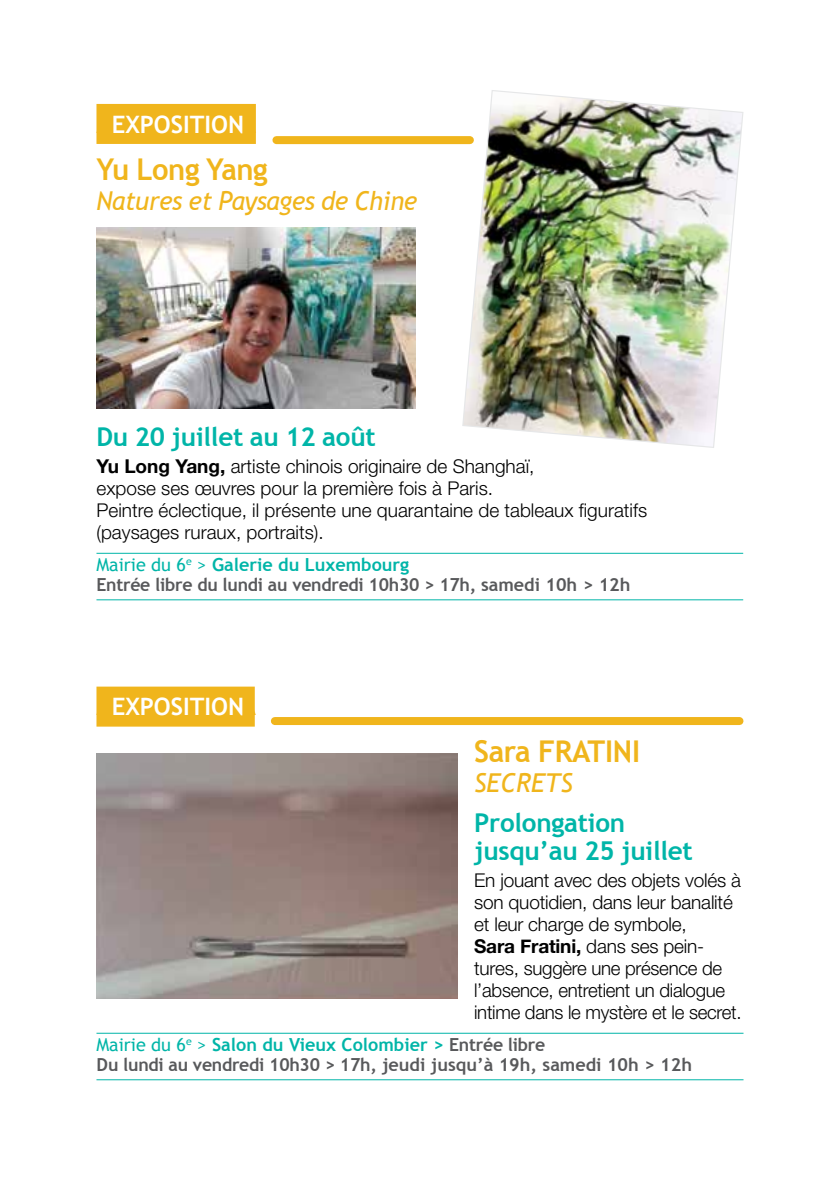
<style>
.page{position:relative;width:840px;height:1191px;background:#fff}
.page>*{position:absolute;margin:0;border:0;box-sizing:border-box;transform-origin:0 0}
.t1{font:700 30px "Trebuchet MS";letter-spacing:-.015em;color:#f0b51c}
.t2{font:700 26px/28px "Trebuchet MS";letter-spacing:-.01em;color:#00b5a8}
.t3{font:italic 26px "Trebuchet MS";letter-spacing:-.015em;color:#f0b51c}
.t4{font:700 24px "Trebuchet MS";color:#fff}
.t5{font:300 19px/22px "Helvetica Neue";letter-spacing:-.01em;color:#000}
.t6{font:700 18px/20px "Trebuchet MS";color:#58595b}
.s1{color:#f0b51c}
.s2{font-weight:400;font-size:20px;color:#f0b51c}
.s3{font-weight:700}
.s4{font-weight:400;color:#00b5a8}
.s5{color:#00b5a8}
</style>
<div class="page">
<hr style="left:839px;top:0;width:1px;height:308px;background:#3155a6">
<div style="left:96px;top:104px;width:160px;height:40px;background:#f0b51c"></div>
<hr style="left:96px;top:553px;width:646px;height:1px;background:#00b5a8">
<hr style="left:96px;top:599px;width:646px;height:1px;background:#00b5a8">
<img style="left:461px;top:90px;width:282px;height:358px">
<div style="left:276px;top:136px;width:193px;height:8px;background:#f0b51c"></div>
<div style="left:96px;top:686px;width:159px;height:40px;background:#f0b51c"></div>
<hr style="left:96px;top:1032px;width:647px;height:1px;background:#00b5a8">
<hr style="left:96px;top:1079px;width:647px;height:1px;background:#00b5a8">
<div style="left:275px;top:717px;width:464px;height:8px;background:#f0b51c"></div>
<img style="left:96px;top:753px;width:361px;height:245px">
<img style="left:96px;top:227px;width:319px;height:181px">
<p class="t4" style="left:96px;top:109px;width:161px"><span class="s1">A</span>EXPOSITION<span class="s2">A</span></p>
<h1 class="t1" style="left:96px;top:150px;width:173px">Yu Long Yang</h1>
<h2 class="t3" style="left:96px;top:185px;width:322px">Natures et Paysages de Chine</h2>
<h2 class="t2" style="left:96px;top:422px;width:280px">Du 20 juillet au 12 août</h2>
<p class="t5" style="left:96px;top:455px;width:552px"><span class="s3">Yu Long Yang,</span> artiste chinois originaire de Shanghaï,<br>expose ses œuvres pour la première fois à Paris.<br>Peintre éclectique, il présente une quarantaine de tableaux figuratifs (paysages ruraux, portraits).</p>
<p class="t6" style="left:96px;top:554px;width:535px"><span class="s4">Mairie du 6</span><sup>e</sup> <span class="s4">&gt;</span> <span class="s5">Galerie du Luxembourg<br></span>Entrée libre du lundi au vendredi 10h30 &gt; 17h, samedi 10h &gt; 12h</p>
<p class="t4" style="left:96px;top:691px;width:161px"><span class="s1">A</span>EXPOSITION<span class="s2">A</span></p>
<h1 class="t1" style="left:474px;top:733px;width:167px">Sara FRATINI</h1>
<h2 class="t3" style="left:474px;top:767px;width:100px">SECRETS</h2>
<h2 class="t2" style="left:474px;top:808px;width:220px">Prolongation jusqu’au 25 juillet</h2>
<p class="t5" style="left:474px;top:869px;width:269px">En jouant avec des objets volés à son quotidien, dans leur banalité et leur charge de symbole,<br><span class="s3">Sara Fratini,</span> dans ses pein&shy;tures, suggère une présence de l’absence, entretient un dialogue intime dans le mystère et le secret.</p>
<p class="t6" style="left:96px;top:1034px;width:596px"><span class="s4">Mairie du 6</span><sup>e</sup> <span class="s4">&gt;</span> <span class="s5">Salon du Vieux Colombier &gt;</span> Entrée libre<br>Du lundi au vendredi 10h30 &gt; 17h, jeudi jusqu’à 19h, samedi 10h &gt; 12h</p>
</div>
